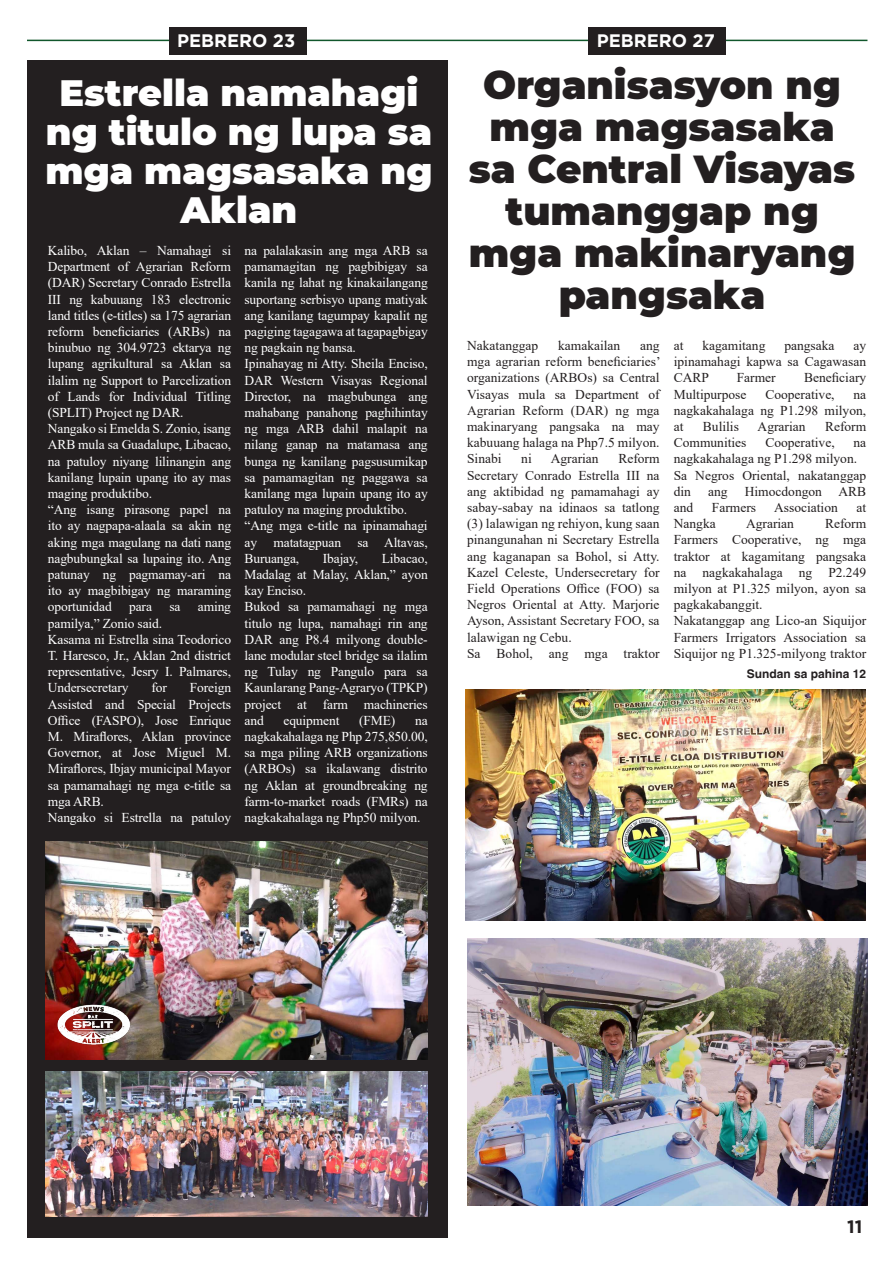
<style>
.page{position:relative;width:893px;height:1263px;background:#fff}
.page>*{position:absolute;margin:0;border:0;box-sizing:border-box;transform-origin:0 0}
.t1{font:900 39px/42px "Montserrat";color:#231f20;text-align:center}
.t2{font:900 36.6px/39px "Montserrat";color:#fff;text-align:center}
.t3{font:700 18px "Gotham";color:#fff}
.t4{font:700 18px "Gotham";color:#231f20}
.t5{font:13.5px/16.2px "Times New Roman";letter-spacing:-.01em;color:#fff;text-align:justify}
.t6{font:13.5px/16.2px "Times New Roman";color:#231f20;text-align:justify}
.t7{font:700 12px "Helvetica LT";color:#231f20}
</style>
<div class="page">
<hr style="left:27px;top:40px;width:840px;height:1px;background:#11572c">
<div style="left:169px;top:27px;width:137px;height:27px;background:#231f20"></div>
<div style="left:588px;top:27px;width:138px;height:27px;background:#231f20"></div>
<div style="left:27px;top:60px;width:421px;height:1177px;background:#231f20"></div>
<img style="left:45px;top:841px;width:382px;height:218px">
<img style="left:45px;top:1072px;width:383px;height:144px">
<img style="left:467px;top:938px;width:401px;height:267px">
<img style="left:466px;top:689px;width:399px;height:232px">
<img style="left:54px;top:1005px;width:77px;height:40px">
<p class="t3" style="left:177px;top:30px;width:120px">PEBRERO 23</p>
<p class="t3" style="left:597px;top:30px;width:120px">PEBRERO 27</p>
<p class="t2" style="left:45px;top:71px;width:389px">Estrella namahagi ng titulo ng lupa sa mga magsasaka ng<br>Aklan</p>
<p class="t1" style="left:469px;top:62px;width:388px">Organisasyon ng mga magsasaka sa Central Visayas tumanggap ng mga makinaryang pangsaka</p>
<p class="t5" style="left:48px;top:242px;width:185px">Kalibo, Aklan – Namahagi si Department of Agrarian Reform (DAR) Secretary Conrado Estrella III ng kabuuang 183 electronic land titles (e-titles) sa 175 agrarian reform beneficiaries (ARBs) na binubuo ng 304.9723 ektarya ng lupang agrikultural sa Aklan sa ilalim ng Support to Parcelization of Lands for Individual Titling (SPLIT) Project ng DAR.</p>
<p class="t5" style="left:48px;top:420px;width:185px">Nangako si Emelda S. Zonio, isang ARB mula sa Guadalupe, Libacao, na patuloy niyang lilinangin ang kanilang lupain upang ito ay mas maging produktibo.</p>
<p class="t5" style="left:48px;top:501px;width:185px">“Ang isang pirasong papel na ito ay nagpapa-alaala sa akin ng aking mga magulang na dati nang nagbubungkal sa lupaing ito. Ang patunay ng pagmamay-ari na ito ay magbibigay ng maraming oportunidad</p>
<p class="t5" style="left:245px;top:242px;width:185px">na palalakasin ang mga ARB sa pamamagitan ng pagbibigay sa kanila ng lahat ng kinakailangang suportang serbisyo upang matiyak ang kanilang tagumpay kapalit ng pagiging tagagawa at tagapagbigay ng pagkain ng bansa.</p>
<p class="t5" style="left:245px;top:355px;width:185px">Ipinahayag ni Atty. Sheila Enciso, DAR Western Visayas Regional Director, na magbubunga ang mahabang panahong paghihintay ng mga ARB dahil malapit na nilang ganap na matamasa ang bunga ng kanilang pagsusumikap sa pamamagitan ng paggawa sa kanilang mga lupain upang ito ay patuloy na maging produktibo.</p>
<p class="t5" style="left:245px;top:517px;width:185px">“Ang mga e-title na ipinamahagi ay matatagpuan sa Altavas, Buruanga,</p>
<p class="t6" style="left:467px;top:337px;width:73px">Nakatanggap</p>
<p class="t6" style="left:558px;top:337px;width:64px">kamakailan</p>
<p class="t6" style="left:674px;top:337px;width:11px">at</p>
<p class="t6" style="left:702px;top:337px;width:64px">kagamitang</p>
<p class="t6" style="left:784px;top:337px;width:52px">pangsaka</p>
<p class="t6" style="left:467px;top:337px;width:195px;text-indent:173px">ang mga agrarian reform beneficiaries’ organizations (ARBOs) sa Central Visayas mula sa Department of Agrarian Reform (DAR) ng mga makinaryang pangsaka na may kabuuang halaga na Php7.5 milyon.</p>
<p class="t6" style="left:467px;top:450px;width:36px">Sinabi</p>
<p class="t6" style="left:521px;top:450px;width:12px">ni</p>
<p class="t6" style="left:551px;top:450px;width:49px">Agrarian</p>
<p class="t6" style="left:674px;top:337px;width:194px;text-indent:180px">ay ipinamahagi kapwa sa Cagawasan CARP</p>
<p class="t6" style="left:737px;top:369px;width:40px">Farmer</p>
<p class="t6" style="left:804px;top:369px;width:64px">Beneficiary</p>
<p class="t6" style="left:674px;top:386px;width:74px">Multipurpose</p>
<p class="t6" style="left:765px;top:386px;width:71px">Cooperative,</p>
<p class="t6" style="left:674px;top:386px;width:194px;text-indent:180px">na nagkakahalaga ng P1.298 milyon, at</p>
<p class="t6" style="left:703px;top:418px;width:38px">Bulilis</p>
<p class="t6" style="left:758px;top:418px;width:49px">Agrarian</p>
<p class="t6" style="left:825px;top:418px;width:43px">Reform</p>
<p class="t6" style="left:674px;top:434px;width:74px">Communities</p>
<p class="t6" style="left:765px;top:434px;width:71px">Cooperative,</p>
<p class="t6" style="left:674px;top:434px;width:194px;text-indent:180px">na nagkakahalaga ng P1.298 milyon.</p>
<p class="t6" style="left:674px;top:467px;width:194px">Sa Negros Oriental, nakatanggap din</p>
<p class="t6" style="left:467px;top:450px;width:194px;text-indent:151px">Reform Secretary Conrado Estrella III na ang aktibidad ng pamamahagi ay sabay-sabay na idinaos sa tatlong (3) lalawigan ng rehiyon, kung saan pinangunahan ni Secretary Estrella ang kaganapan sa Bohol, si Atty.<br>Kazel Celeste, Undersecretary for Field Operations Office (FOO) sa Negros Oriental at Atty. Marjorie Ayson, Assistant Secretary FOO, sa lalawigan ng Cebu.</p>
<p class="t6" style="left:467px;top:645px;width:194px">Sa Bohol, ang mga traktor</p>
<p class="t6" style="left:708px;top:483px;width:21px">ang</p>
<p class="t6" style="left:745px;top:483px;width:123px">Himocdongon ARB</p>
<p class="t6" style="left:674px;top:499px;width:21px">and</p>
<p class="t6" style="left:712px;top:499px;width:46px">Farmers</p>
<p class="t6" style="left:774px;top:499px;width:65px">Association</p>
<p class="t6" style="left:856px;top:499px;width:11px">at</p>
<p class="t6" style="left:674px;top:515px;width:43px">Nangka</p>
<p class="t6" style="left:746px;top:515px;width:49px">Agrarian</p>
<p class="t6" style="left:674px;top:515px;width:194px;text-indent:151px">Reform Farmers Cooperative, ng mga traktor at kagamitang pangsaka na nagkakahalaga ng P2.249 milyon at P1.325 milyon, ayon sa pagkakabanggit.</p>
<p class="t6" style="left:674px;top:612px;width:194px">Nakatanggap ang Lico-an Siquijor Farmers Irrigators Association sa Siquijor ng P1.325-milyong traktor</p>
<p class="t7" style="left:747px;top:666px;width:121px">Sundan sa pahina 12</p>
<p class="t5" style="left:323px;top:550px;width:37px">Ibajay,</p>
<p class="t5" style="left:245px;top:550px;width:185px;text-indent:137px">Libacao, Madalag at Malay, Aklan,” ayon kay Enciso.</p>
<p class="t5" style="left:245px;top:598px;width:185px">Bukod sa pamamahagi ng mga titulo ng lupa, namahagi rin ang DAR ang P8.4 milyong double&shy;lane modular steel bridge sa ilalim ng Tulay ng Pangulo para sa Kaunlarang Pang-Agraryo (TPKP) project at farm machineries and</p>
<p class="t5" style="left:129px;top:598px;width:24px">para</p>
<p class="t5" style="left:169px;top:598px;width:13px">sa</p>
<p class="t5" style="left:198px;top:598px;width:35px">aming</p>
<p class="t5" style="left:48px;top:614px;width:116px">pamilya,” Zonio said.</p>
<p class="t5" style="left:48px;top:631px;width:185px">Kasama ni Estrella sina Teodorico T. Haresco, Jr., Aklan 2nd district representative, Jesry I. Palmares, Undersecretary</p>
<p class="t5" style="left:48px;top:679px;width:185px;text-indent:142px">Foreign Assisted and Special Projects Office (FASPO), Jose Enrique M. Miraflores, Aklan province Governor, at Jose Miguel M.<br>Miraflores, Ibjay municipal Mayor sa pamamahagi ng mga e-title sa mga ARB.</p>
<p class="t5" style="left:48px;top:809px;width:185px">Nangako si Estrella na patuloy</p>
<p class="t5" style="left:151px;top:679px;width:17px">for</p>
<p class="t5" style="left:283px;top:712px;width:57px">equipment</p>
<p class="t5" style="left:359px;top:712px;width:38px">(FME)</p>
<p class="t5" style="left:245px;top:712px;width:185px;text-indent:171px">na nagkakahalaga ng Php 275,850.00, sa mga piling ARB organizations (ARBOs) sa ikalawang distrito ng Aklan at groundbreaking ng farm-to-market roads (FMRs) na nagkakahalaga ng Php50 milyon.</p>
<h3 class="t4" style="left:847px;top:1216px;width:17px">11</h3>
</div>
